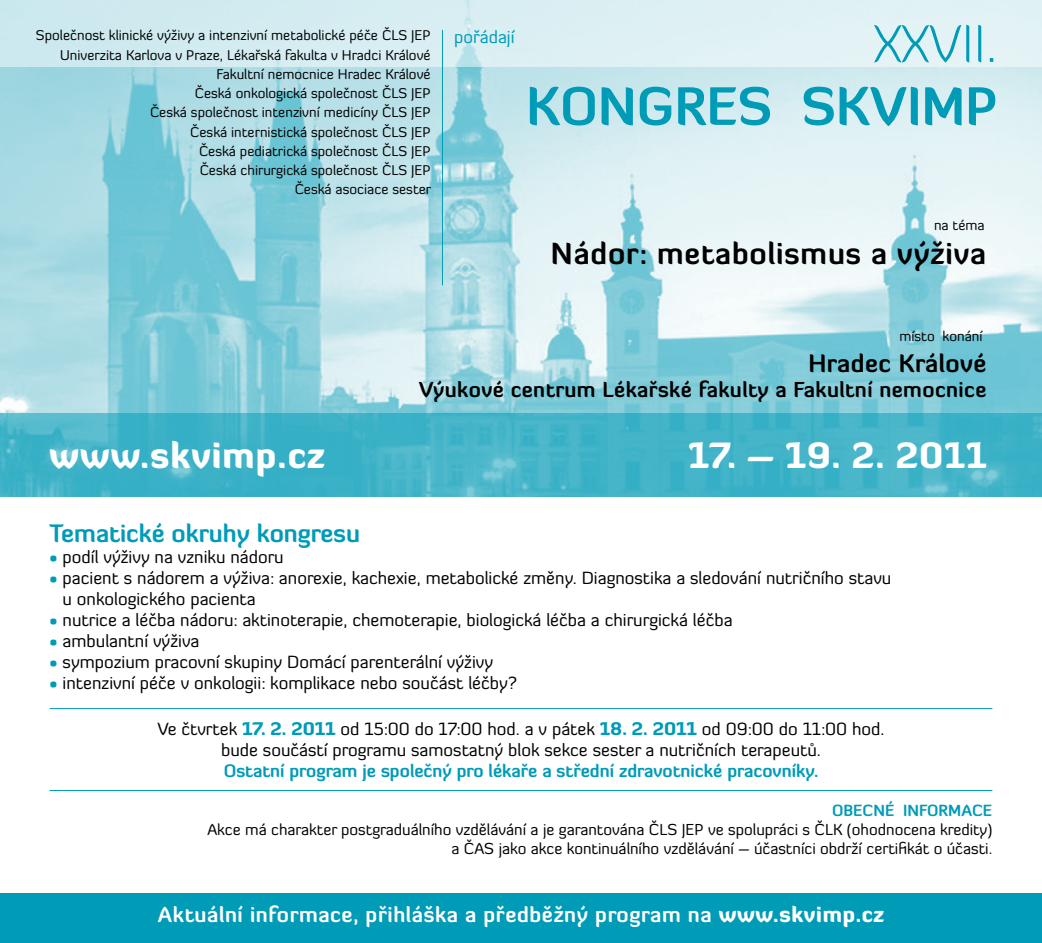
<style>
.page{position:relative;width:1042px;height:943px;background:#fff}
.page>*{position:absolute;margin:0;border:0;box-sizing:border-box;transform-origin:0 0}
.t1{font:700 52.5px "Diavlo";color:#009bb7}
.t2{font:300 52.5px "Diavlo";color:#009bb7}
.t3{font:900 35px "Diavlo";letter-spacing:.03em;color:#fff}
.t4{font:700 29.75px "Diavlo";letter-spacing:.03em;color:#000}
.t5{font:700 24.5px "Diavlo";color:#009bb7}
.t6{font:700 24.5px "Diavlo";letter-spacing:.02em;color:#000}
.t7{font:700 21px "Diavlo";letter-spacing:.03em;color:#fff}
.t8{font:700 21px "Diavlo";letter-spacing:.02em;color:#000}
.t9{font:17.5px/21px "Diavlo";color:#000}
.t10{font:700 17.5px "Diavlo";color:#009bb7}
.t11{font:17.5px "Diavlo";color:#009bb7}
.t12{font:15.75px/18.9px "Diavlo";color:#000;text-align:right}
.t13{font:700 15.75px "Diavlo";color:#009bb7}
.t14{font:14px/19.2px "Diavlo";color:#000;text-align:right}
.s1{color:#009bb7}
.s2{font-weight:900;color:#009bb7}
.s3{font-weight:900}
</style>
<div class="page">
<img style="left:0;top:67px;width:1042px;height:346px">
<div style="left:0;top:0;width:1042px;height:67px;background:linear-gradient(to right,#cce9ef,#e6f4f6)"></div>
<svg style="left:0;top:413px;width:1042px;height:83px;background:#41b3c8"></svg>
<hr style="left:442px;top:30px;width:1px;height:255px;background:#009bb7">
<div style="left:0;top:893px;width:1042px;height:50px;background:#009bb7"></div>
<hr style="left:50px;top:708px;width:942px;height:1px;background:#009bb7">
<hr style="left:50px;top:790px;width:942px;height:1px;background:#009bb7">
<p class="t14" style="left:36px;top:26px;width:396px">Společnost klinické výživy a intenzivní metabolické péče ČLS JEP</p>
<p class="t11" style="left:454px;top:26px;width:62px">pořádají</p>
<p class="t14" style="left:60px;top:45px;width:372px">Univerzita Karlova v Praze, Lékařská fakulta v Hradci Králové Fakultní nemocnice Hradec Králové<br>Česká onkologická společnost ČLS JEP<br>Česká společnost intenzivní medicíny ČLS JEP<br>Česká internistická společnost ČLS JEP<br>Česká pediatrická společnost ČLS JEP<br>Česká chirurgická společnost ČLS JEP<br>Česká asociace sester</p>
<h1 class="t2" style="left:874px;top:11px;width:125px">XXVII.</h1>
<h1 class="t1" style="left:526px;top:73px;width:473px">KONGRES SKVIMP</h1>
<p class="t14" style="left:934px;top:215px;width:52px">na téma</p>
<h3 class="t4" style="left:551px;top:235px;width:437px">Nádor: metabolismus a výživa</h3>
<p class="t14" style="left:899px;top:326px;width:85px">místo konání</p>
<h3 class="t6" style="left:808px;top:347px;width:180px">Hradec Králové</h3>
<p class="t8" style="left:419px;top:376px;width:569px">Výukové centrum Lékařské fakulty a Fakultní nemocnice</p>
<h2 class="t3" style="left:50px;top:433px;width:277px">www.skvimp.cz</h2>
<h2 class="t3" style="left:688px;top:433px;width:300px">17. – 19. 2. 2011</h2>
<h3 class="t5" style="left:50px;top:517px;width:312px">Tematické okruhy kongresu</h3>
<p class="t9" style="left:50px;top:546px;width:236px"><span class="s1">•</span> podíl výživy na vzniku nádoru</p>
<p class="t9" style="left:63px;top:567px;width:830px;text-indent:-13px"><span class="s1">•</span> pacient s nádorem a výživa: anorexie, kachexie, metabolické změny. Diagnostika a sledování nutričního stavu u onkologického pacienta</p>
<p class="t9" style="left:50px;top:609px;width:684px"><span class="s1">•</span> nutrice a léčba nádoru: aktinoterapie, chemoterapie, biologická léčba a chirurgická léčba</p>
<p class="t9" style="left:50px;top:630px;width:151px"><span class="s1">•</span> ambulantní výživa</p>
<p class="t9" style="left:50px;top:651px;width:445px"><span class="s1">•</span> sympozium pracovní skupiny Domácí parenterální výživy</p>
<p class="t9" style="left:50px;top:672px;width:469px"><span class="s1">•</span> intenzivní péče v onkologii: komplikace nebo součást léčby?</p>
<p class="t9" style="left:157px;top:718px;width:729px;text-align:center">Ve čtvrtek <span class="s2">17. 2. 2011</span> od 15:00 do 17:00 hod. a v pátek <span class="s2">18. 2. 2011</span> od 09:00 do 11:00 hod. bude součástí programu samostatný blok sekce sester a nutričních terapeutů.</p>
<p class="t10" style="left:224px;top:759px;width:596px">Ostatní program je společný pro lékaře a střední zdravotnické pracovníky.</p>
<p class="t13" style="left:832px;top:800px;width:162px">OBECNÉ INFORMACE</p>
<p class="t12" style="left:207px;top:819px;width:786px">Akce má charakter postgraduálního vzdělávání a je garantována ČLS JEP ve spolupráci s ČLK (ohodnocena kredity) a ČAS jako akce kontinuálního vzdělávání – účastníci obdrží certifikát o účasti.</p>
<p class="t7" style="left:158px;top:901px;width:727px">Aktuální informace, přihláška a předběžný program na <span class="s3">www.skvimp.cz</span></p>
</div>
